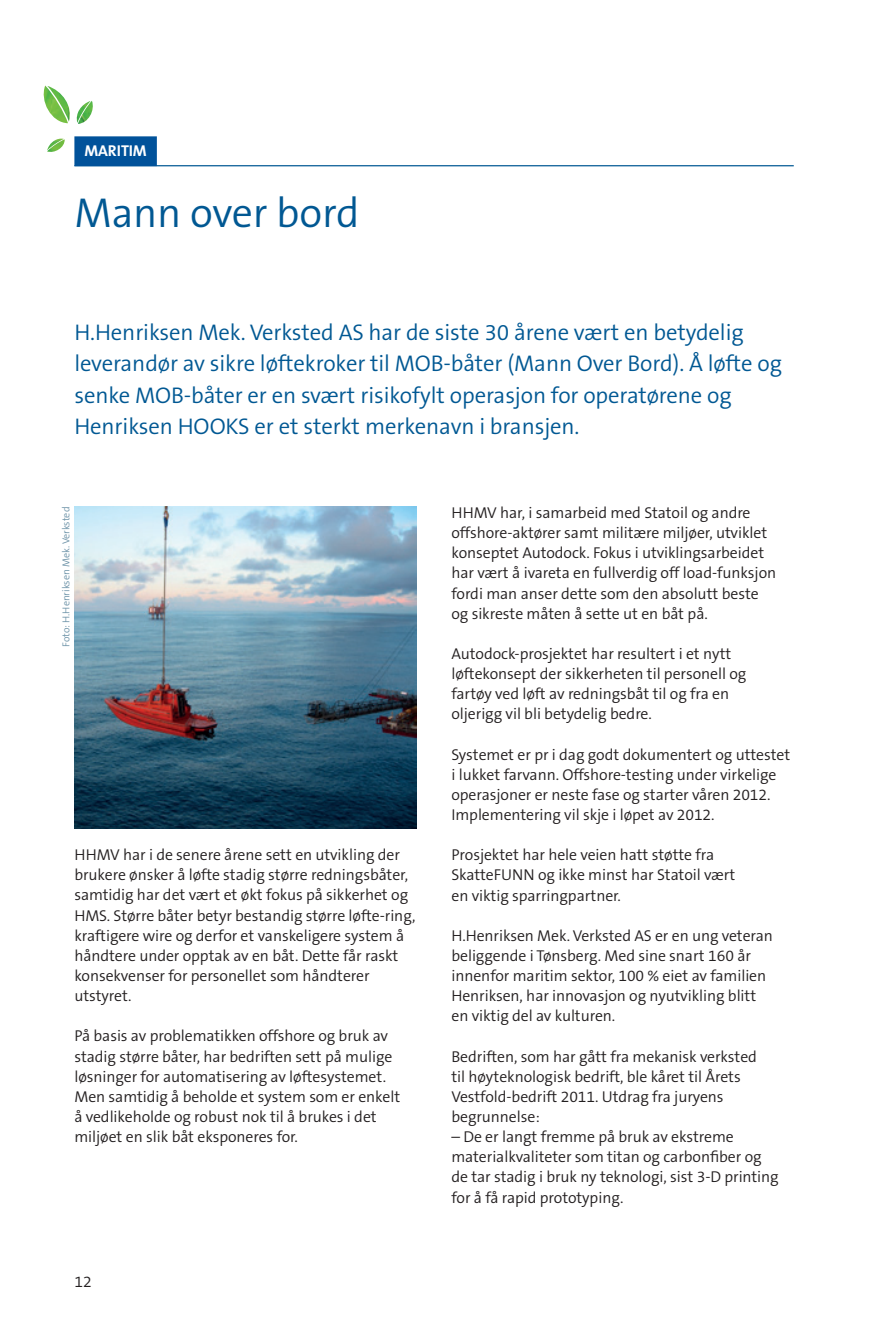
<style>
.page{position:relative;width:893px;height:1325px;background:#fff}
.page>*{position:absolute;margin:0;border:0;box-sizing:border-box;transform-origin:0 0}
.t1{font:300 42px "The Sans B4";letter-spacing:-.005em;color:#015893}
.t2{font:300 22.75px/31.5px "The Sans B4";letter-spacing:-.005em;color:#015893}
.t3{font:300 15.75px/20.1px "The Sans B4";letter-spacing:-.005em;color:#231f20}
.t4{font:700 15.75px "The Sans B7";letter-spacing:-.005em;color:#fff}
.t5{font:300 10.15px "The Sans B4";letter-spacing:-.005em;color:#6c92a7}
</style>
<div class="page">
<hr style="left:74px;top:165px;width:720px;height:1px;background:#015893">
<div style="left:74px;top:136px;width:83px;height:30px;background:#01529a"></div>
<svg style="left:59px;top:123px;width:42px;height:43px"></svg>
<img style="left:43px;top:85px;width:25px;height:38px">
<img style="left:47px;top:86px;width:23px;height:36px">
<img style="left:47px;top:139px;width:18px;height:15px">
<img style="left:47px;top:139px;width:17px;height:11px">
<img style="left:78px;top:101px;width:17px;height:23px">
<img style="left:76px;top:101px;width:15px;height:22px">
<img style="left:74px;top:506px;width:343px;height:322px">
<p class="t4" style="left:84px;top:143px;width:64px">MARITIM</p>
<h1 class="t1" style="left:74px;top:191px;width:287px">Mann over bord</h1>
<p class="t2" style="left:74px;top:317px;width:709px">H.Henriksen Mek. Verksted AS har de siste 30 årene vært en betydelig leverandør av sikre løftekroker til MOB-båter (Mann Over Bord). Å løfte og senke MOB-båter er en svært risikofylt operasjon for operatørene og Henriksen HOOKS er et sterkt merkenavn i bransjen.</p>
<p class="t5" style="left:61px;top:647px;width:142px;rotate:-90deg">Foto: H.Henriksen Mek. Verksted</p>
<p class="t3" style="left:74px;top:845px;width:343px">HHMV har i de senere årene sett en utvikling der brukere ønsker å løfte stadig større redningsbåter, samtidig har det vært et økt fokus på sikkerhet og HMS. Større båter betyr bestandig større løfte-ring, kraftigere wire og derfor et vanskeligere system å håndtere under opptak av en båt. Dette får raskt konsekvenser for personellet som håndterer utstyret.</p>
<p class="t3" style="left:74px;top:1026px;width:327px">På basis av problematikken offshore og bruk av stadig større båter, har bedriften sett på mulige løsninger for automatisering av løftesystemet.<br>Men samtidig å beholde et system som er enkelt å vedlikeholde og robust nok til å brukes i det miljøet en slik båt eksponeres for.</p>
<p class="t3" style="left:74px;top:1272px;width:19px">12</p>
<p class="t3" style="left:451px;top:503px;width:326px">HHMV har, i samarbeid med Statoil og andre offshore-aktører samt militære miljøer, utviklet konseptet Autodock. Fokus i utviklingsarbeidet har vært å ivareta en fullverdig off load-funksjon fordi man anser dette som den absolutt beste og sikreste måten å sette ut en båt på.</p>
<p class="t3" style="left:451px;top:644px;width:296px">Autodock-prosjektet har resultert i et nytt løftekonsept der sikkerheten til personell og fartøy ved løft av redningsbåt til og fra en oljerigg vil bli betydelig bedre.</p>
<p class="t3" style="left:451px;top:745px;width:340px">Systemet er pr i dag godt dokumentert og uttestet i lukket farvann. Offshore-testing under virkelige operasjoner er neste fase og starter våren 2012.<br>Implementering vil skje i løpet av 2012.</p>
<p class="t3" style="left:451px;top:845px;width:285px">Prosjektet har hele veien hatt støtte fra<br>SkatteFUNN og ikke minst har Statoil vært en viktig sparringpartner.</p>
<p class="t3" style="left:451px;top:926px;width:323px">H.Henriksen Mek. Verksted AS er en ung veteran beliggende i Tønsberg. Med sine snart 160 år innenfor maritim sektor, 100 % eiet av familien Henriksen, har innovasjon og nyutvikling blitt en viktig del av kulturen.</p>
<p class="t3" style="left:451px;top:1046px;width:307px">Bedriften, som har gått fra mekanisk verksted til høyteknologisk bedrift, ble kåret til Årets Vestfold-bedrift 2011. Utdrag fra juryens begrunnelse:</p>
<p class="t3" style="left:451px;top:1127px;width:329px">– De er langt fremme på bruk av ekstreme materialkvaliteter som titan og carbonfiber og de tar stadig i bruk ny teknologi, sist 3-D printing for å få rapid prototyping.</p>
</div>
